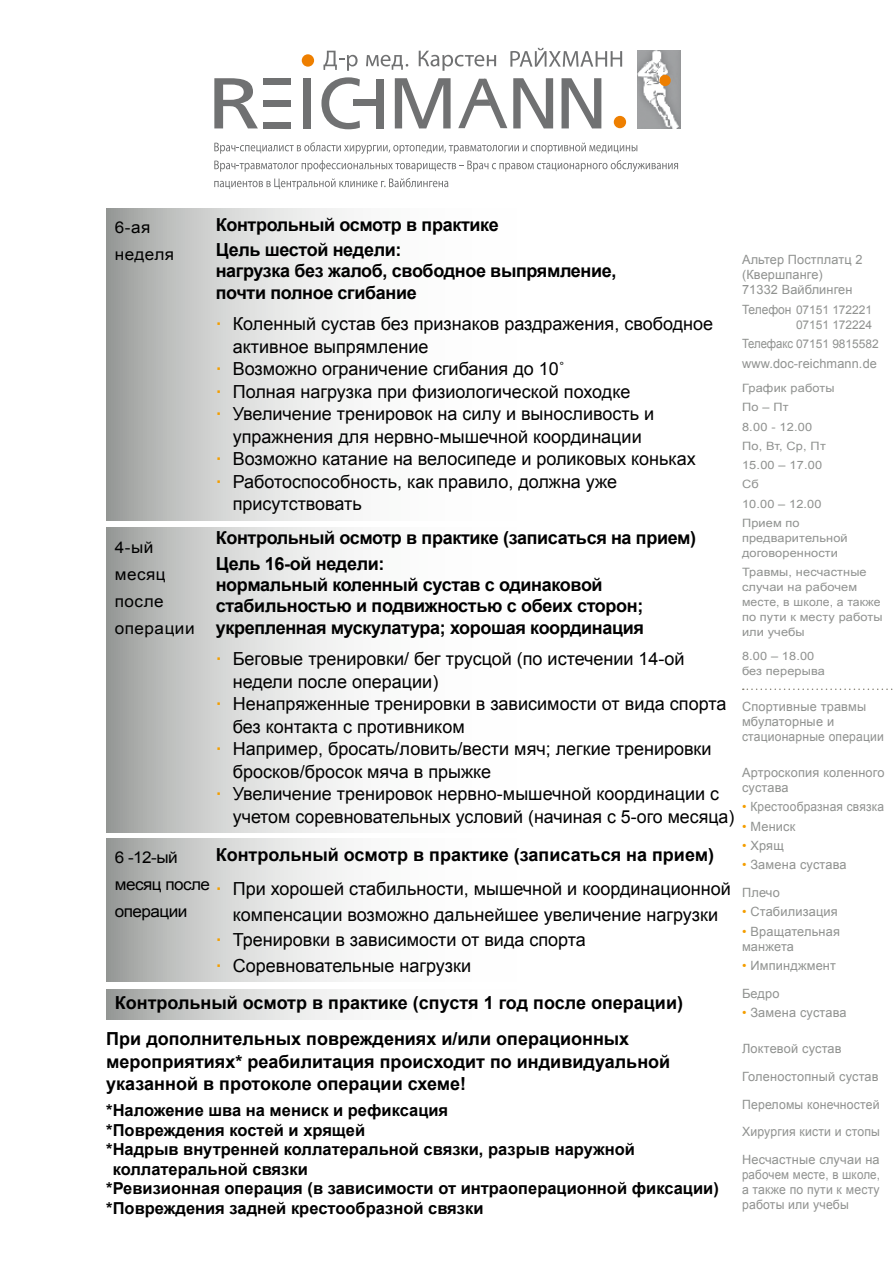
<style>
.page{position:relative;width:893px;height:1263px;background:#fff}
.page>*{position:absolute;margin:0;border:0;box-sizing:border-box;transform-origin:0 0}
.t1{font:18px/25.5px "Arial";color:#000}
.t2{font:700 18px/25.2px "Arial";letter-spacing:-.02em;color:#000}
.t3{font:700 18px/36.5px "Arial";color:#000}
.t4{font:700 16.5px "Arial";color:#000}
.t5{font:16.2px/27px "Arial";letter-spacing:.03em;color:#000;scale:1.06 1}
.t6{font:16.2px/27px "Arial";letter-spacing:-.03em;color:#000;scale:1.06 1}
.t7{font:12.75px/15px "Arial";letter-spacing:.015em;color:#909290}
.t8{font:12.75px/15px "Arial";letter-spacing:.015em;color:#909290;text-align:justify;scale:.91 1}
.t9{font:12.75px "Arial";letter-spacing:.015em;color:#909290;scale:.94 1}
.t10{font:12px/15px "Arial";letter-spacing:-.005em;color:#909290;text-align:right}
.t11{font:11.55px/19.2px "Arial";letter-spacing:.01em;color:#909290;scale:1.11 1}
.s1{font-weight:700;color:#f49e00}
.s2{font-weight:700}
.s3{font-size:12.75px}
.s4{color:#f49e00}
</style>
<div class="page">
<svg style="left:106px;top:989px;width:241px;height:30px;background:#d0d1d0"></svg>
<svg style="left:106px;top:839px;width:241px;height:143px;background:#d0d1d0"></svg>
<svg style="left:106px;top:527px;width:241px;height:305px;background:#d0d1d0"></svg>
<svg style="left:106px;top:208px;width:241px;height:313px;background:#d0d1d0"></svg>
<svg style="left:214px;top:78px;width:44px;height:50px"></svg>
<div style="left:304px;top:78px;width:7px;height:50px;background:#707172"></div>
<svg style="left:321px;top:77px;width:39px;height:52px"></svg>
<svg style="left:395px;top:78px;width:56px;height:50px"></svg>
<svg style="left:513px;top:78px;width:40px;height:50px"></svg>
<svg style="left:561px;top:78px;width:40px;height:50px"></svg>
<div style="left:263px;top:79px;width:28px;height:6px;background:#707172"></div>
<div style="left:263px;top:101px;width:28px;height:6px;background:#707172"></div>
<div style="left:263px;top:122px;width:28px;height:6px;background:#707172"></div>
<div style="left:377px;top:79px;width:7px;height:50px;background:#707172"></div>
<div style="left:353px;top:100px;width:28px;height:6px;background:#707172"></div>
<svg style="left:458px;top:79px;width:49px;height:49px"></svg>
<svg style="left:323px;top:51px;width:35px;height:20px"></svg>
<svg style="left:366px;top:55px;width:42px;height:15px"></svg>
<svg style="left:419px;top:51px;width:77px;height:20px"></svg>
<div style="left:302px;top:54px;width:12px;height:13px;background:#ee7f00;border-radius:50%"></div>
<div style="left:614px;top:116px;width:12px;height:12px;background:#ee7f00;border-radius:50%"></div>
<svg style="left:214px;top:142px;width:423px;height:12px"></svg>
<svg style="left:214px;top:160px;width:464px;height:12px"></svg>
<svg style="left:214px;top:178px;width:234px;height:12px"></svg>
<img style="left:638px;top:50px;width:42px;height:78px">
<div style="left:659px;top:75px;width:12px;height:11px;background:#ee7f00;border-radius:50%"></div>
<svg style="left:510px;top:48px;width:112px;height:19px"></svg>
<svg style="left:743px;top:688px;width:150px;height:2px"></svg>
<p class="t5" style="left:115px;top:214px;width:57px">6-ая неделя</p>
<p class="t2" style="left:216px;top:212px;width:285px">Контрольный осмотр в практике<br>Цель шестой недели:</p>
<p class="t2" style="left:216px;top:260px;width:402px;line-height:22.5px">нагрузка без жалоб, свободное выпрямление, почти полное сгибание</p>
<p class="t1" style="left:216px;top:312px;width:499px"><span class="s1">·</span> Коленный сустав без признаков раздражения, свободное</p>
<p class="t1" style="left:233px;top:334px;width:197px">активное выпрямление</p>
<p class="t1" style="left:216px;top:357px;width:351px"><span class="s1">·</span> Возможно ограничение сгибания до 10˚</p>
<p class="t1" style="left:216px;top:379px;width:416px"><span class="s1">·</span> Полная нагрузка при физиологической походке</p>
<p class="t1" style="left:216px;top:402px;width:440px"><span class="s1">·</span> Увеличение тренировок на силу и выносливость и</p>
<p class="t1" style="left:233px;top:424px;width:410px">упражнения для нервно-мышечной координации</p>
<p class="t1" style="left:216px;top:447px;width:482px"><span class="s1">·</span> Возможно катание на велосипеде и роликовых коньках</p>
<p class="t1" style="left:216px;top:469px;width:403px"><span class="s1">·</span> Работоспособность, как правило, должна уже</p>
<p class="t1" style="left:233px;top:492px;width:131px">присутствовать</p>
<p class="t2" style="left:216px;top:526px;width:482px">Контрольный осмотр в практике (записаться на прием)<br>Цель 16-ой недели:</p>
<p class="t2" style="left:216px;top:574px;width:430px;line-height:21.8px">нормальный коленный сустав с одинаковой стабильностью и подвижностью с обеих сторон; укрепленная мускулатура; хорошая координация</p>
<p class="t1" style="left:216px;top:646px;width:470px"><span class="s1">·</span> Беговые тренировки/ бег трусцой (по истечении 14-ой</p>
<p class="t1" style="left:233px;top:669px;width:207px">недели после операции)</p>
<p class="t1" style="left:216px;top:691px;width:512px"><span class="s1">·</span> Ненапряженные тренировки в зависимости от вида спорта</p>
<p class="t1" style="left:233px;top:714px;width:233px">без контакта с противником</p>
<p class="t1" style="left:216px;top:736px;width:497px"><span class="s1">·</span> Например, бросать/ловить/вести мяч; легкие тренировки</p>
<p class="t1" style="left:233px;top:759px;width:260px">бросков/бросок мяча в прыжке</p>
<p class="t1" style="left:216px;top:781px;width:505px"><span class="s1">·</span> Увеличение тренировок нервно-мышечной координации с</p>
<p class="t1" style="left:233px;top:804px;width:503px">учетом соревновательных условий (начиная с 5-ого месяца)</p>
<p class="t1" style="left:216px;top:838px;width:517px;line-height:34px"><span class="s2">Контрольный осмотр в практике (записаться на прием)<br></span><span class="s1">·</span> При хорошей стабильности, мышечной и координационной</p>
<p class="t1" style="left:216px;top:902px;width:504px;text-indent:17px">компенсации возможно дальнейшее увеличение нагрузки <span class="s1">·</span> Тренировки в зависимости от вида спорта<br><span class="s1">·</span> Соревновательные нагрузки</p>
<p class="t3" style="left:106px;top:985px;width:578px;text-indent:8px">Контрольный осмотр в практике (спустя 1 год после операции)<br>При дополнительных повреждениях и/или операционных</p>
<p class="t3" style="left:106px;top:1051px;width:565px;line-height:22.5px">мероприятиях* реабилитация происходит по индивидуальной указанной в протоколе операции схеме!</p>
<p class="t4" style="left:106px;top:1099px;width:343px">*Наложение шва на мениск и рефиксация</p>
<p class="t4" style="left:106px;top:1119px;width:260px">*Повреждения костей и хрящей</p>
<p class="t4" style="left:106px;top:1138px;width:530px">*Надрыв внутренней коллатеральной связки, разрыв наружной</p>
<p class="t4" style="left:113px;top:1158px;width:197px">коллатеральной связки</p>
<p class="t4" style="left:106px;top:1177px;width:614px">*Ревизионная операция (в зависимости от интраоперационной фиксации)</p>
<p class="t4" style="left:106px;top:1197px;width:379px">*Повреждения задней крестообразной связки</p>
<p class="t5" style="left:115px;top:534px;width:77px">4-ый месяц после операции</p>
<p class="t6" style="left:115px;top:844px;width:91px">6 -12-ый месяц после операции</p>
<p class="t7" style="left:742px;top:253px;width:122px">Альтер Постплатц 2 (Квершпанге)<br>71332 Вайблинген</p>
<p class="t10" style="left:742px;top:302px;width:132px"><span class="s3">Телефон</span> 07151 172221<br>07151 172224</p>
<p class="t10" style="left:742px;top:336px;width:138px"><span class="s3">Телефакс</span> 07151 9815582</p>
<p class="t7" style="left:742px;top:357px;width:136px">www.doc-reichmann.de</p>
<p class="t11" style="left:742px;top:378px;width:85px">График работы<br>По – Пт<br>8.00 - 12.00<br>По, Вт, Ср, Пт<br>15.00 – 17.00<br>Сб<br>10.00 – 12.00<br>Прием по</p>
<p class="t11" style="left:742px;top:530px;width:97px;line-height:15px">предварительной договоренности</p>
<p class="t11" style="left:742px;top:565px;width:128px;line-height:15px">Травмы, несчастные случаи на рабочем месте, в школе, а также по пути к месту работы или учебы</p>
<p class="t11" style="left:742px;top:648px;width:76px;line-height:15px">8.00 – 18.00 без перерыва</p>
<p class="t7" style="left:742px;top:699px;width:143px">Спортивные травмы мбулаторные и стационарные операции</p>
<p class="t7" style="left:742px;top:765px;width:144px">Артроскопия коленного сустава</p>
<p class="t9" style="left:742px;top:799px;width:153px"><span class="s4">•</span> Крестообразная связка</p>
<p class="t7" style="left:742px;top:819px;width:55px"><span class="s4">•</span> Мениск</p>
<p class="t7" style="left:742px;top:838px;width:43px"><span class="s4">•</span> Хрящ</p>
<p class="t7" style="left:742px;top:851px;width:106px;line-height:27.8px"><span class="s4">•</span> Замена сустава<br>Плечо</p>
<p class="t7" style="left:742px;top:904px;width:97px"><span class="s4">•</span> Стабилизация</p>
<p class="t7" style="left:742px;top:924px;width:99px"><span class="s4">•</span> Вращательная манжета</p>
<p class="t7" style="left:742px;top:951px;width:95px;line-height:27.8px"><span class="s4">•</span> Импинджмент<br>Бедро</p>
<p class="t7" style="left:742px;top:1005px;width:106px"><span class="s4">•</span> Замена сустава</p>
<p class="t7" style="left:742px;top:1035px;width:139px;line-height:27.8px">Локтевой сустав<br>Голеностопный сустав<br>Переломы конечностей<br>Хирургия кисти и стопы<br>Несчастные случаи на</p>
<p class="t8" style="left:742px;top:1167px;width:153px">рабочем месте, в школе, а также по пути к месту работы или учебы</p>
</div>
